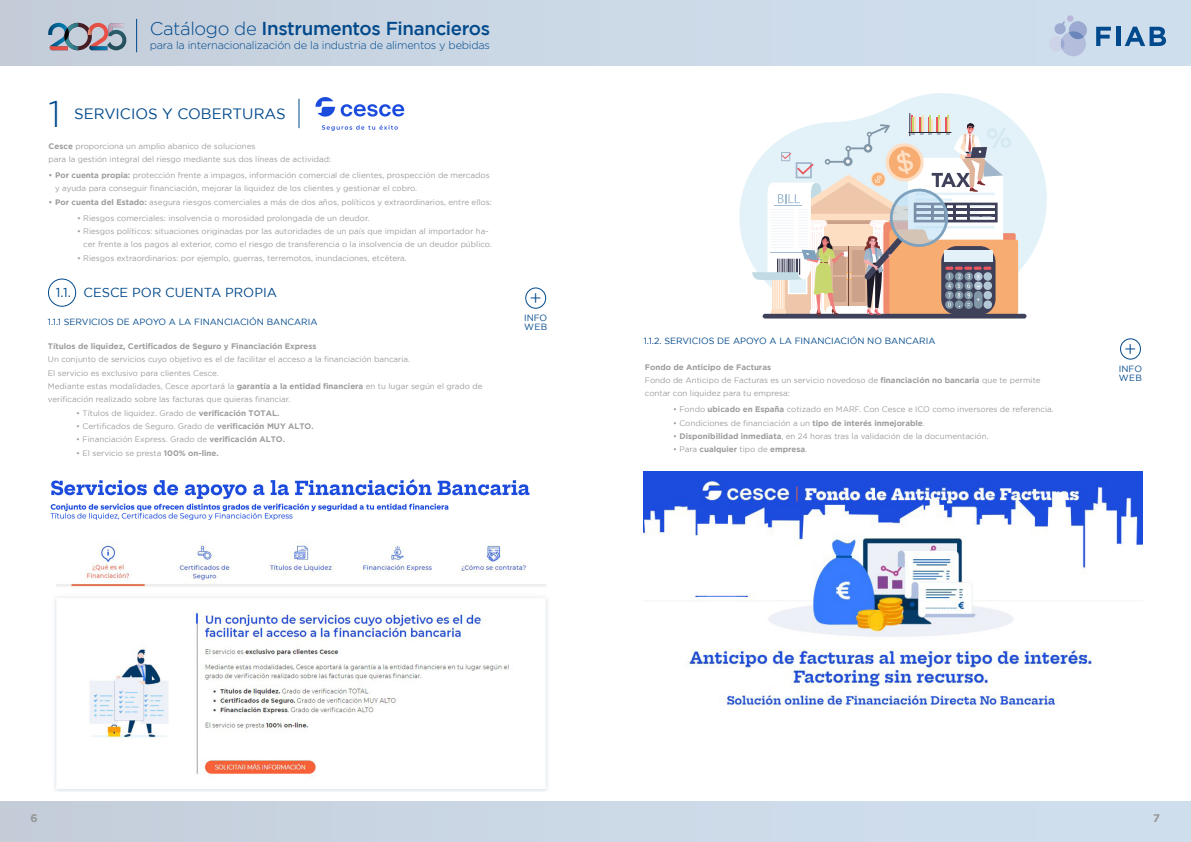
<style>
.page{position:relative;width:1191px;height:842px;background:#fff}
.page>*{position:absolute;margin:0;border:0;box-sizing:border-box;transform-origin:0 0}
.t1{font:300 37px "Gotham";color:#01498b}
.t2{font:300 20px "Gotham";color:#01498b}
.t3{font:500 18.7px "Gotham";letter-spacing:-.02em;color:#01498b}
.t4{font:15px "Gotham";color:#01498b}
.t5{font:13px "Gotham";color:#01498b}
.t6{font:300 11px "Gotham";letter-spacing:-.02em;color:#01498b}
.t7{font:700 11px "Gotham";color:#969696}
.t8{font:9px/8.8px "Gotham";color:#01498b}
.t9{font:8px/13.3px "Gotham";color:#9d9d9c}
.t10{font:700 8px "Gotham";color:#9d9d9c}
.s1{font-weight:300;font-size:18.4px}
.s2{font-weight:700}
.s3{font-weight:400}
</style>
<div class="page">
<div style="left:0;top:0;width:1191px;height:66px;background:#cbd8e6"></div>
<div style="left:0;top:801px;width:1191px;height:41px;background:#cbd8e6"></div>
<hr style="left:136px;top:19px;width:1px;height:33px;background:#004a8b">
<div style="left:1067px;top:15px;width:6px;height:7px;background:#b9b6d9;border-radius:50%"></div>
<svg style="left:1054px;top:21px;width:33px;height:35px"></svg>
<svg style="left:1096px;top:27px;width:15px;height:19px"></svg>
<div style="left:1115px;top:27px;width:5px;height:19px;background:#00498c"></div>
<svg style="left:1124px;top:27px;width:42px;height:19px"></svg>
<svg style="left:48px;top:23px;width:78px;height:27px"></svg>
<div style="left:48px;top:279px;width:28px;height:27px;border:1px solid #01498b;border-radius:50%"></div>
<svg style="left:299px;top:99px;width:1px;height:29px"></svg>
<div style="left:525px;top:288px;width:21px;height:20px;border:1px solid #01498b;border-radius:50%"></div>
<div style="left:1120px;top:339px;width:20px;height:20px;border:1px solid #01498b;border-radius:50%"></div>
<svg style="left:739px;top:93px;width:307px;height:218px"></svg>
<hr style="left:762px;top:314px;width:264px;height:4px;background:#3e4159;border-radius:2px">
<svg style="left:752px;top:113px;width:266px;height:203px"></svg>
<img style="left:50px;top:479px;width:480px;height:42px">
<img style="left:54px;top:543px;width:494px;height:249px">
<img style="left:643px;top:471px;width:499px;height:235px">
<img style="left:315px;top:97px;width:90px;height:34px">
<h3 class="t3" style="left:150px;top:17px;width:342px"><span class="s1">Catálogo de</span> Instrumentos Financieros</h3>
<h3 class="t6" style="left:150px;top:38px;width:342px">para la internacionalización de la industria de alimentos y bebidas</h3>
<h1 class="t1" style="left:48px;top:91px;width:14px">1</h1>
<h3 class="t4" style="left:74px;top:105px;width:213px">SERVICIOS Y COBERTURAS</h3>
<p class="t9" style="left:49px;top:139px;width:284px"><span class="s2">Cesce</span> proporciona un amplio abanico de soluciones<br>para la gestión integral del riesgo mediante sus dos líneas de actividad:</p>
<p class="t9" style="left:55px;top:168px;width:436px;text-indent:-6px"><span class="s2">• Por cuenta propia:</span> protección frente a impagos, información comercial de clientes, prospección de mercados y ayuda para conseguir financiación, mejorar la liquidez de los clientes y gestionar el cobro.</p>
<p class="t9" style="left:49px;top:195px;width:444px"><span class="s2">• Por cuenta del Estado:</span> asegura riesgos comerciales a más de dos años, políticos y extraordinarios, entre ellos:</p>
<p class="t9" style="left:77px;top:211px;width:294px">• Riesgos comerciales: insolvencia o morosidad prolongada de un deudor.</p>
<p class="t9" style="left:83px;top:224px;width:410px;text-indent:-6px">• Riesgos políticos: situaciones originadas por las autoridades de un país que impidan al importador ha&shy;cer frente a los pagos al exterior, como el riesgo de transferencia o la insolvencia de un deudor público.</p>
<p class="t9" style="left:77px;top:251px;width:331px">• Riesgos extraordinarios: por ejemplo, guerras, terremotos, inundaciones, etcétera.</p>
<h3 class="t5" style="left:56px;top:285px;width:223px">1.1. CESCE POR CUENTA PROPIA</h3>
<p class="t8" style="left:48px;top:317px;width:271px">1.1.1 SERVICIOS DE APOYO A LA FINANCIACIÓN BANCARIA</p>
<p class="t10" style="left:48px;top:342px;width:270px">Títulos de liquidez, Certificados de Seguro y Financiación Express</p>
<p class="t9" style="left:48px;top:353px;width:436px">Un conjunto de servicios cuyo objetivo es el de facilitar el acceso a la financiación bancaria.<br>El servicio es exclusivo para clientes Cesce.<br>Mediante estas modalidades, Cesce aportará la <span class="s2">garantía a la entidad financiera</span> en tu lugar según el grado de verificación realizado sobre las facturas que quieras financiar.</p>
<p class="t9" style="left:76px;top:406px;width:204px">• Títulos de liquidez. Grado de <span class="s2">verificación TOTAL.</span></p>
<p class="t9" style="left:76px;top:419px;width:239px">• Certificados de Seguro. Grado de <span class="s2">verificación MUY ALTO.</span></p>
<p class="t9" style="left:76px;top:433px;width:210px">• Financiación Express. Grado de <span class="s2">verificación ALTO.</span></p>
<p class="t9" style="left:76px;top:446px;width:144px">• El servicio se presta <span class="s2">100% on-line.</span></p>
<h2 class="t2" style="left:529px;top:286px;width:14px">+</h2>
<p class="t8" style="left:524px;top:313px;width:25px">INFO<br>WEB</p>
<p class="t8" style="left:643px;top:337px;width:293px">1.1.2. SERVICIOS DE APOYO A LA FINANCIACIÓN NO BANCARIA</p>
<p class="t9" style="left:645px;top:360px;width:397px"><span class="s2">Fondo de Anticipo de Facturas<br></span>Fondo de Anticipo de Facturas es un servicio novedoso de <span class="s2">financiación no bancaria</span> que te permite contar con liquidez para tu empresa:</p>
<p class="t9" style="left:673px;top:403px;width:382px">• Fondo <span class="s2">ubicado en España</span> cotizado en MARF. Con Cesce e ICO como inversores de referencia.</p>
<p class="t9" style="left:673px;top:416px;width:253px">• Condiciones de financiación a un <span class="s2">tipo de interés inmejorable</span>.</p>
<p class="t9" style="left:673px;top:429px;width:317px">• <span class="s2">Disponibilidad inmediata</span>, en 24 horas tras la validación de la documentación.</p>
<p class="t10" style="left:673px;top:445px;width:135px"><span class="s3">• Para</span> cualquier <span class="s3">tipo de</span> empresa<span class="s3">.</span></p>
<h2 class="t2" style="left:1124px;top:336px;width:14px">+</h2>
<p class="t8" style="left:1119px;top:364px;width:25px">INFO<br>WEB</p>
<h3 class="t7" style="left:31px;top:811px;width:9px">6</h3>
<h3 class="t7" style="left:1153px;top:811px;width:8px">7</h3>
</div>
